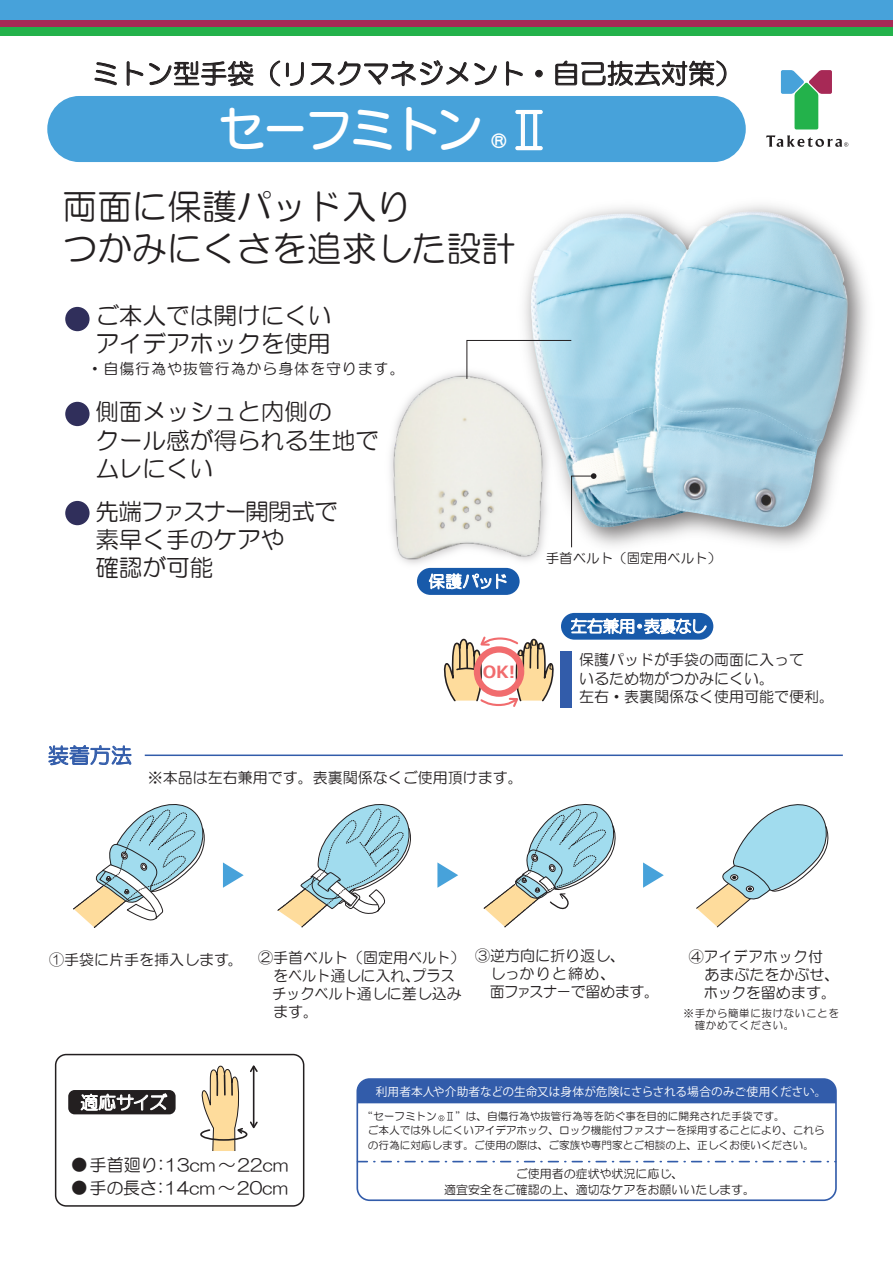
<style>
.page{position:relative;width:893px;height:1263px;background:#fff}
.page>*{position:absolute;margin:0;border:0;box-sizing:border-box;transform-origin:0 0}
.t1{font:48.45px "Seurat Pro N DB";letter-spacing:-.075em;color:#fff}
.t2{font:48.45px "HG Maru Gothic MPRO";color:#fff}
.t3{font:34.95px/41.8px "HG Maru Gothic MPRO";color:#231f20}
.t4{font:27.15px "HG Maru Gothic MPRO";color:#231f20}
.t5{font:23.7px/28.3px "HG Maru Gothic MPRO";color:#231f20}
.t6{font:21px "HG Maru Gothic MPRO";color:#325caa}
.t7{font:20.25px "Seurat Pro N DB";color:#fff}
.t8{font:17.85px "HG Maru Gothic MPRO";letter-spacing:-.04em;color:#fff}
.t9{font:17.1px "HG Maru Gothic MPRO";color:#231f20}
.t10{font:700 16.8px "Meiryo";color:#f16c6e}
.t11{font:16.5px "HG Maru Gothic MPRO";letter-spacing:-.03em;color:#fff}
.t12{font:15px/18px "HG Maru Gothic MPRO";color:#231f20}
.t13{font:15px "HG Maru Gothic MPRO";letter-spacing:.06em;color:#231f20}
.t14{font:15px "HG Maru Gothic MPRO";letter-spacing:-.02em;color:#231f20}
.t15{font:15px "HG Maru Gothic MPRO";letter-spacing:.08em;color:#231f20}
.t16{font:13.5px "HG Maru Gothic MPRO";color:#231f20}
.t17{font:12px/16.2px "HG Maru Gothic MPRO";color:#231f20;text-align:center}
.t18{font:11.7px "Koz Go Pro";letter-spacing:-.005em;color:#fff}
.t19{font:10.65px/14.7px "HG Maru Gothic MPRO";color:#231f20}
.t20{font:10.5px/12px "HG Maru Gothic MPRO";letter-spacing:.06em;color:#231f20}
</style>
<div class="page">
<div style="left:0;top:2px;width:893px;height:26px;background:#a72956"></div>
<div style="left:0;top:28px;width:893px;height:8px;background:#23b24b"></div>
<div style="left:0;top:0;width:893px;height:19px;background:#47a2da"></div>
<svg style="left:94px;top:62px;width:23px;height:23px"></svg>
<svg style="left:126px;top:61px;width:17px;height:25px"></svg>
<svg style="left:149px;top:61px;width:105px;height:25px"></svg>
<svg style="left:270px;top:60px;width:10px;height:26px"></svg>
<svg style="left:286px;top:62px;width:18px;height:24px"></svg>
<svg style="left:310px;top:60px;width:158px;height:26px"></svg>
<svg style="left:474px;top:63px;width:23px;height:22px"></svg>
<svg style="left:506px;top:61px;width:17px;height:25px"></svg>
<svg style="left:535px;top:70px;width:8px;height:8px"></svg>
<svg style="left:555px;top:60px;width:172px;height:27px"></svg>
<svg style="left:781px;top:70px;width:51px;height:59px"></svg>
<svg style="left:766px;top:135px;width:82px;height:12px"></svg>
<div style="left:47px;top:96px;width:699px;height:66px;background:#47a2da;border-radius:32px"></div>
<svg style="left:515px;top:109px;width:28px;height:42px"></svg>
<div style="left:356px;top:1078px;width:481px;height:123px;border:2px solid #325caa;border-radius:12px"></div>
<div style="left:357px;top:1079px;width:479px;height:24px;background:#325caa"></div>
<svg style="left:438px;top:1115px;width:6px;height:6px"></svg>
<svg style="left:357px;top:1161px;width:479px;height:1px"></svg>
<div style="left:68px;top:1090px;width:108px;height:24px;background:#231f20;border-radius:6px"></div>
<div style="left:55px;top:1054px;width:249px;height:153px;border:2px solid #231f20;border-radius:11px"></div>
<svg style="left:277px;top:804px;width:134px;height:124px"></svg>
<svg style="left:696px;top:804px;width:133px;height:124px"></svg>
<svg style="left:483px;top:803px;width:133px;height:125px"></svg>
<svg style="left:49px;top:745px;width:83px;height:20px"></svg>
<hr style="left:145px;top:754px;width:698px;height:2px;background:#325caa">
<svg style="left:73px;top:804px;width:186px;height:347px"></svg>
<svg style="left:437px;top:862px;width:21px;height:26px"></svg>
<svg style="left:643px;top:862px;width:21px;height:26px"></svg>
<div style="left:417px;top:568px;width:103px;height:27px;background:#185aaa;border-radius:14px"></div>
<svg style="left:429px;top:573px;width:78px;height:16px"></svg>
<img style="left:528px;top:211px;width:320px;height:319px">
<div style="left:65px;top:307px;width:25px;height:24px;background:#302f5b;border-radius:50%"></div>
<div style="left:65px;top:402px;width:25px;height:24px;background:#302f5b;border-radius:50%"></div>
<div style="left:65px;top:501px;width:25px;height:24px;background:#302f5b;border-radius:50%"></div>
<svg style="left:443px;top:636px;width:111px;height:71px"></svg>
<div style="left:474px;top:646px;width:50px;height:51px;border:6px solid #f16c6e;border-radius:50%"></div>
<div style="left:561px;top:613px;width:152px;height:27px;background:#185aaa;border-radius:13px"></div>
<svg style="left:571px;top:612px;width:135px;height:22px"></svg>
<div style="left:561px;top:651px;width:11px;height:57px;background:#325caa"></div>
<svg style="left:571px;top:473px;width:25px;height:75px"></svg>
<img style="left:408px;top:380px;width:148px;height:192px">
<img style="left:390px;top:372px;width:160px;height:191px">
<svg style="left:466px;top:340px;width:106px;height:40px"></svg>
<h3 class="t4" style="left:92px;top:60px;width:652px">ミトン型手袋（リスクマネジメント・自己抜去対策）</h3>
<h1 class="t1" style="left:218px;top:97px;width:266px">セーフミトン</h1>
<h1 class="t2" style="left:505px;top:106px;width:49px">Ⅱ</h1>
<h3 class="t7" style="left:491px;top:127px;width:17px">®</h3>
<h2 class="t3" style="left:62px;top:185px;width:455px">両面に保護パッド入り<br>つかみにくさを追求した設計</h2>
<h3 class="t5" style="left:95px;top:301px;width:238px">ご本人では開けにくいアイデアホックを使用</h3>
<p class="t13" style="left:88px;top:361px;width:319px">・自傷行為や抜管行為から身体を守ります。</p>
<h3 class="t5" style="left:95px;top:398px;width:285px">側面メッシュと内側の<br>クール感が得られる生地でムレにくい</h3>
<h3 class="t5" style="left:95px;top:497px;width:244px">先端ファスナー開閉式で素早く手のケアや<br>確認が可能</h3>
<h3 class="t6" style="left:48px;top:745px;width:86px">装着方法</h3>
<p class="t11" style="left:429px;top:573px;width:81px">保護パッド</p>
<p class="t10" style="left:483px;top:660px;width:34px">OK!</p>
<p class="t12" style="left:148px;top:769px;width:377px">※本品は左右兼用です。表裏関係なくご使用頂けます。</p>
<p class="t16" style="left:546px;top:551px;width:177px">手首ベルト（固定用ベルト）</p>
<p class="t11" style="left:571px;top:618px;width:137px">左右兼用・表裏なし</p>
<p class="t12" style="left:579px;top:650px;width:256px;line-height:18.9px">保護パッドが手袋の両面に入って<br>いるため物がつかみにくい。<br>左右・表裏関係なく使用可能で便利。</p>
<p class="t12" style="left:258px;top:948px;width:208px;text-indent:-209px">①手袋に片手を挿入します。 ②手首ベルト（固定用ベルト）　をベルト通しに入れ、プラス　チックベルト通しに差し込み　ます。</p>
<p class="t12" style="left:475px;top:947px;width:151px">③逆方向に折り返し、</p>
<p class="t15" style="left:490px;top:966px;width:127px">しっかりと締め、</p>
<p class="t14" style="left:475px;top:984px;width:186px">　面ファスナ－で留めます。</p>
<p class="t12" style="left:704px;top:947px;width:137px;text-align:justify;text-indent:-15px">④アイデアホック付　あまぶたをかぶせ、ホックを留めます。</p>
<p class="t20" style="left:684px;top:1007px;width:157px">※手から簡単に抜けないことを　確かめてください。</p>
<p class="t8" style="left:80px;top:1093px;width:88px">適応サイズ</p>
<p class="t9" style="left:71px;top:1156px;width:219px">●手首廻り：13cm～22cm</p>
<p class="t9" style="left:71px;top:1180px;width:219px">●手の長さ：14cm～20cm</p>
<p class="t18" style="left:376px;top:1084px;width:452px">利用者本人や介助者などの生命又は身体が危険にさらされる場合のみご使用ください。</p>
<p class="t19" style="left:368px;top:1108px;width:458px;text-indent:-5px">“セーフミトン Ⅱ”は、自傷行為や抜管行為等を防ぐ事を目的に開発された手袋です。<br>ご本人では外しにくいアイデアホック、ロック機能付ファスナーを採用することにより、これらの行為に対応します。ご使用の際は、ご家族や専門家とご相談の上、正しくお使いください。</p>
<p class="t17" style="left:444px;top:1165px;width:313px">ご使用者の症状や状況に応じ、<br>適宜安全をご確認の上、適切なケアをお願いいたします。</p>
</div>
